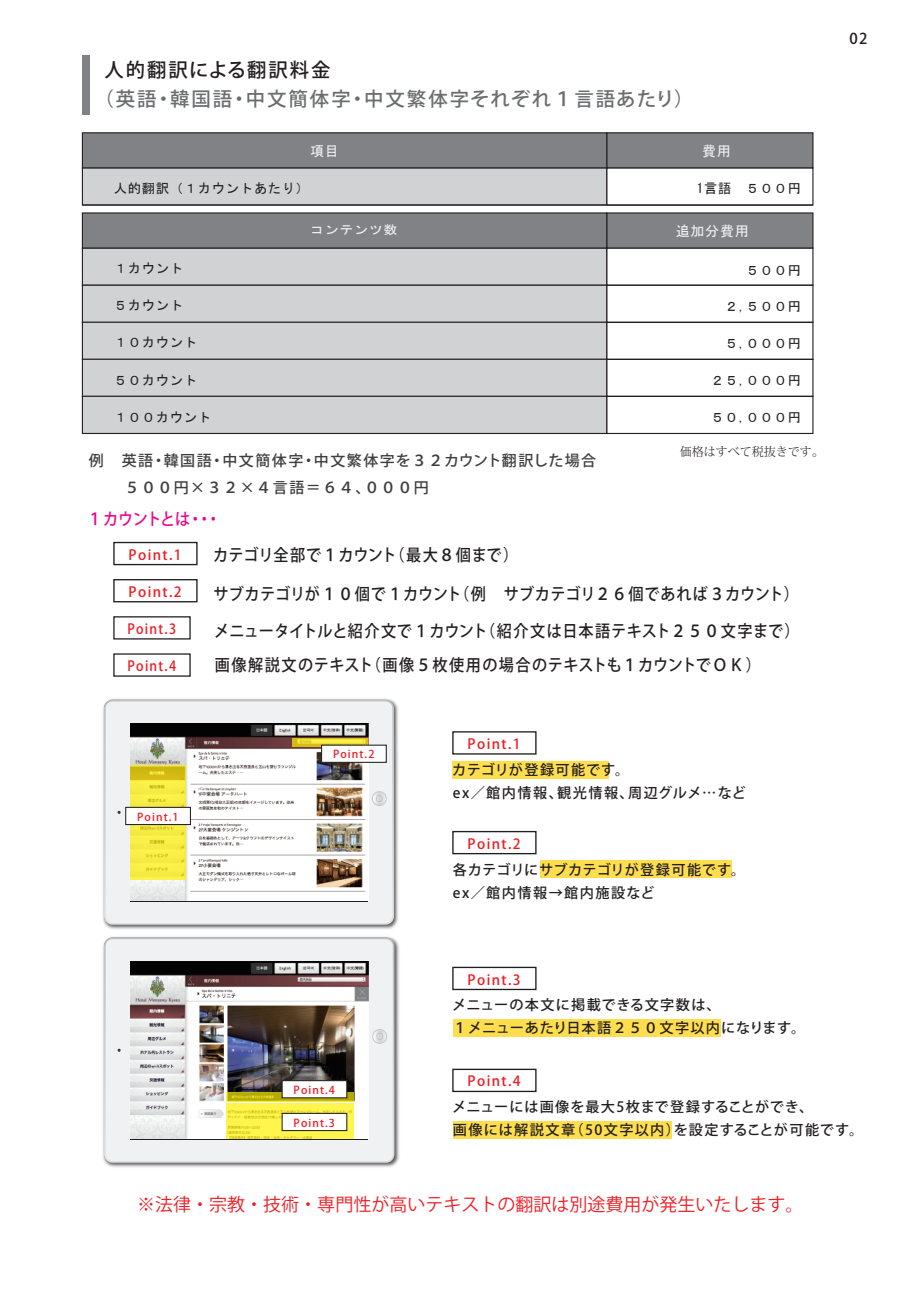
<style>
.page{position:relative;width:919px;height:1289px;background:#fff}
.page>*{position:absolute;margin:0;border:0;box-sizing:border-box;transform-origin:0 0}
.t1{font:500 19.35px "Koz Go Pro";letter-spacing:.1em;color:#6c6d70}
.t2{font:500 19.35px "Koz Go Pro";letter-spacing:.1em;color:#231f20}
.t3{font:18px "Koz Go Pro";color:#ee1d23}
.t4{font:500 16.5px/33.8px "Koz Go Pro";letter-spacing:.04em;color:#231f20;scale:.92 1}
.t5{font:500 16.5px "Koz Go Pro";letter-spacing:-.025em;color:#ed028c;scale:.92 1}
.t6{font:500 15px/26.2px "Koz Go Pro";letter-spacing:.1em;color:#3e3e3f}
.t7{font:500 14.85px "Koz Go Pro";color:#231f20}
.t8{font:500 14.1px/23px "Koz Go Pro";letter-spacing:.07em;color:#231f20}
.t9{font:500 14.1px/23px "Koz Go Pro";letter-spacing:.05em;color:#231f20}
.t10{font:500 14.1px/23px "Koz Go Pro";letter-spacing:.1em;color:#231f20}
.t11{font:500 13.95px "Koz Go Pro";letter-spacing:.1em;color:#ee1d23}
.t12{font:500 13.95px "Koz Go Pro";letter-spacing:.1em;color:#ee1d23;scale:.92 1}
.t13{font:13.95px "Axis Std Regular 90 ms RKSJ H";letter-spacing:.05em;color:#f2f3f4}
.t14{font:13.35px "Axis Std Regular 90 ms RKSJ H";letter-spacing:.05em;color:#231f20}
.t15{font:13.2px "Axis Std Regular 90 ms RKSJ H";letter-spacing:.05em;color:#231f20}
.t16{font:12.3px "Axis Std Regular 90 ms RKSJ H";letter-spacing:.05em;color:#f2f3f4;scale:1.14 1}
.t17{font:300 12px "Koz Min Pro";color:#231f20}
.t18{font:500 10.8px "Koz Go Pro";letter-spacing:.1em;color:#ee1d23}
</style>
<div class="page">
<div style="left:606px;top:247px;width:207px;height:39px;border:1px solid #231f20"></div>
<div style="left:606px;top:285px;width:207px;height:38px;border:1px solid #231f20"></div>
<div style="left:606px;top:212px;width:207px;height:36px;background:#808285;border:1px solid #231f20"></div>
<div style="left:82px;top:247px;width:525px;height:39px;background:#d1d2d4;border:1px solid #231f20"></div>
<div style="left:82px;top:285px;width:525px;height:38px;background:#d1d2d4;border:1px solid #231f20"></div>
<div style="left:606px;top:322px;width:207px;height:38px;border:1px solid #231f20"></div>
<div style="left:82px;top:322px;width:525px;height:38px;background:#d1d2d4;border:1px solid #231f20"></div>
<div style="left:606px;top:359px;width:207px;height:38px;border:1px solid #231f20"></div>
<div style="left:82px;top:359px;width:525px;height:38px;background:#d1d2d4;border:1px solid #231f20"></div>
<div style="left:606px;top:396px;width:207px;height:38px;border:1px solid #231f20"></div>
<div style="left:82px;top:396px;width:525px;height:38px;background:#d1d2d4;border:1px solid #231f20"></div>
<div style="left:82px;top:212px;width:525px;height:36px;background:#808285;border:1px solid #231f20"></div>
<hr style="left:606px;top:204px;width:206px;height:2px;background:#231f20">
<div style="left:606px;top:132px;width:207px;height:36px;background:#808285;border:1px solid #231f20"></div>
<div style="left:82px;top:167px;width:525px;height:39px;background:#d1d2d4"></div>
<hr style="left:82px;top:204px;width:524px;height:2px;background:#231f20">
<div style="left:82px;top:132px;width:525px;height:36px;background:#808285;border:1px solid #231f20"></div>
<div style="left:82px;top:55px;width:8px;height:60px;background:#808285"></div>
<div style="left:452px;top:761px;width:156px;height:17px;background:#ffde4e"></div>
<div style="left:539px;top:860px;width:192px;height:17px;background:#ffde4e"></div>
<div style="left:453px;top:1018px;width:267px;height:18px;background:#ffde4e"></div>
<div style="left:453px;top:1121px;width:218px;height:18px;background:#ffde4e"></div>
<img style="left:103px;top:939px;width:296px;height:228px">
<svg style="left:104px;top:937px;width:290px;height:225px"></svg>
<div style="left:106px;top:939px;width:286px;height:221px;background:#f0f1f3;border-radius:7px"></div>
<svg style="left:373px;top:1029px;width:13px;height:14px"></svg>
<div style="left:372px;top:1029px;width:15px;height:14px;border:1px solid #c6c9cc;border-radius:50%"></div>
<svg style="left:377px;top:1033px;width:5px;height:6px"></svg>
<img style="left:130px;top:961px;width:238px;height:177px">
<img style="left:103px;top:701px;width:295px;height:228px">
<svg style="left:104px;top:699px;width:290px;height:225px"></svg>
<div style="left:106px;top:701px;width:286px;height:222px;background:#f0f1f3;border-radius:7px"></div>
<svg style="left:372px;top:791px;width:14px;height:14px"></svg>
<div style="left:372px;top:791px;width:14px;height:15px;border:1px solid #c6c9cc;border-radius:50%"></div>
<svg style="left:376px;top:795px;width:6px;height:6px"></svg>
<svg style="left:117px;top:810px;width:4px;height:4px"></svg>
<img style="left:130px;top:723px;width:238px;height:177px">
<div style="left:452px;top:731px;width:84px;height:23px;background:#fff;border:1px solid #231f20"></div>
<div style="left:452px;top:831px;width:84px;height:23px;background:#fff;border:1px solid #231f20"></div>
<div style="left:452px;top:966px;width:84px;height:24px;background:#fff;border:1px solid #231f20"></div>
<div style="left:452px;top:1068px;width:84px;height:24px;background:#fff;border:1px solid #231f20"></div>
<svg style="left:130px;top:765px;width:56px;height:115px;fill:#f5eb44"></svg>
<svg style="left:226px;top:1102px;width:128px;height:36px;fill:#fff54d"></svg>
<svg style="left:226px;top:1091px;width:128px;height:10px"></svg>
<svg style="left:292px;top:738px;width:75px;height:8px"></svg>
<div style="left:125px;top:806px;width:66px;height:19px;background:#fff;border:1px solid #231f20"></div>
<div style="left:281px;top:1112px;width:66px;height:19px;background:#fff;border:1px solid #231f20"></div>
<div style="left:281px;top:1080px;width:66px;height:18px;background:#fff;border:1px solid #231f20"></div>
<div style="left:321px;top:744px;width:66px;height:18px;background:#fff"></div>
<div style="left:113px;top:616px;width:78px;height:23px;background:#fff;border:1px solid #231f20"></div>
<div style="left:113px;top:579px;width:84px;height:23px;background:#fff;border:1px solid #231f20"></div>
<div style="left:113px;top:542px;width:84px;height:23px;background:#fff;border:1px solid #231f20"></div>
<p class="t2" style="left:104px;top:58px;width:228px">人的翻訳による翻訳料金</p>
<p class="t1" style="left:95px;top:86px;width:600px">（英語・韓国語・中文簡体字・中文繁体字それぞれ１言語あたり）</p>
<p class="t14" style="left:114px;top:182px;width:197px">人的翻訳（１カウントあたり）</p>
<p class="t13" style="left:310px;top:144px;width:30px">項目</p>
<p class="t13" style="left:702px;top:144px;width:30px">費用</p>
<p class="t14" style="left:696px;top:182px;width:106px">1言語　５００円</p>
<p class="t14" style="left:114px;top:262px;width:71px">１カウント</p>
<p class="t14" style="left:114px;top:299px;width:71px">５カウント</p>
<p class="t14" style="left:114px;top:336px;width:85px">１０カウント</p>
<p class="t14" style="left:114px;top:373px;width:85px">５０カウント</p>
<p class="t14" style="left:114px;top:410px;width:99px">１００カウント</p>
<p class="t16" style="left:310px;top:224px;width:78px">コンテンツ数</p>
<p class="t13" style="left:676px;top:224px;width:74px">追加分費用</p>
<p class="t15" style="left:746px;top:263px;width:57px">５００円</p>
<p class="t15" style="left:724px;top:300px;width:78px">２,５００円</p>
<p class="t15" style="left:724px;top:337px;width:78px">５,０００円</p>
<p class="t15" style="left:710px;top:373px;width:92px">２５,０００円</p>
<p class="t15" style="left:710px;top:410px;width:92px">５０,０００円</p>
<p class="t6" style="left:124px;top:448px;width:473px;text-indent:-36px">例　英語・韓国語・中文簡体字・中文繁体字を３２カウント翻訳した場合<br>５００円×３２×４言語＝６４、０００円</p>
<p class="t5" style="left:87px;top:508px;width:147px">１カウントとは・・・</p>
<p class="t11" style="left:129px;top:545px;width:55px">Point.1</p>
<p class="t4" style="left:213px;top:539px;width:333px">カテゴリ全部で１カウント（最大８個まで）</p>
<p class="t17" style="left:679px;top:443px;width:145px">価格はすべて税抜きです。</p>
<p class="t11" style="left:129px;top:582px;width:55px">Point.2</p>
<p class="t4" style="left:213px;top:578px;width:637px">サブカテゴリが１０個で１カウント（例　サブカテゴリ２６個であれば３カウント）</p>
<p class="t12" style="left:127px;top:620px;width:54px">Point.3</p>
<p class="t12" style="left:127px;top:657px;width:54px">Point.4</p>
<p class="t18" style="left:137px;top:809px;width:43px">Point.1</p>
<p class="t4" style="left:214px;top:615px;width:638px">メニュータイトルと紹介文で１カウント（紹介文は日本語テキスト２５０文字まで）画像解説文のテキスト（画像５枚使用の場合のテキストも１カウントでＯＫ）</p>
<p class="t18" style="left:333px;top:747px;width:43px">Point.2</p>
<p class="t18" style="left:293px;top:1083px;width:43px">Point.4</p>
<p class="t11" style="left:467px;top:735px;width:55px">Point.1</p>
<p class="t10" style="left:452px;top:759px;width:295px">カテゴリが登録可能です。<br>ex／館内情報、観光情報、周辺グルメ…など</p>
<p class="t11" style="left:467px;top:834px;width:55px">Point.2</p>
<p class="t9" style="left:453px;top:858px;width:294px">各カテゴリにサブカテゴリが登録可能です。ex／館内情報→館内施設など</p>
<p class="t11" style="left:467px;top:970px;width:55px">Point.3</p>
<p class="t8" style="left:452px;top:994px;width:354px">メニューの本文に掲載できる文字数は、<br>１メニューあたり日本語２５０文字以内になります。</p>
<p class="t11" style="left:467px;top:1072px;width:55px">Point.4</p>
<p class="t7" style="left:849px;top:29px;width:20px">02</p>
<p class="t18" style="left:293px;top:1115px;width:43px">Point.3</p>
<p class="t8" style="left:452px;top:1096px;width:412px">メニューには画像を最大5枚まで登録することができ、<br>画像には解説文章（50文字以内）を設定することが可能です。</p>
<p class="t3" style="left:137px;top:1192px;width:667px">※法律・宗教・技術・専門性が高いテキストの翻訳は別途費用が発生いたします。</p>
</div>
